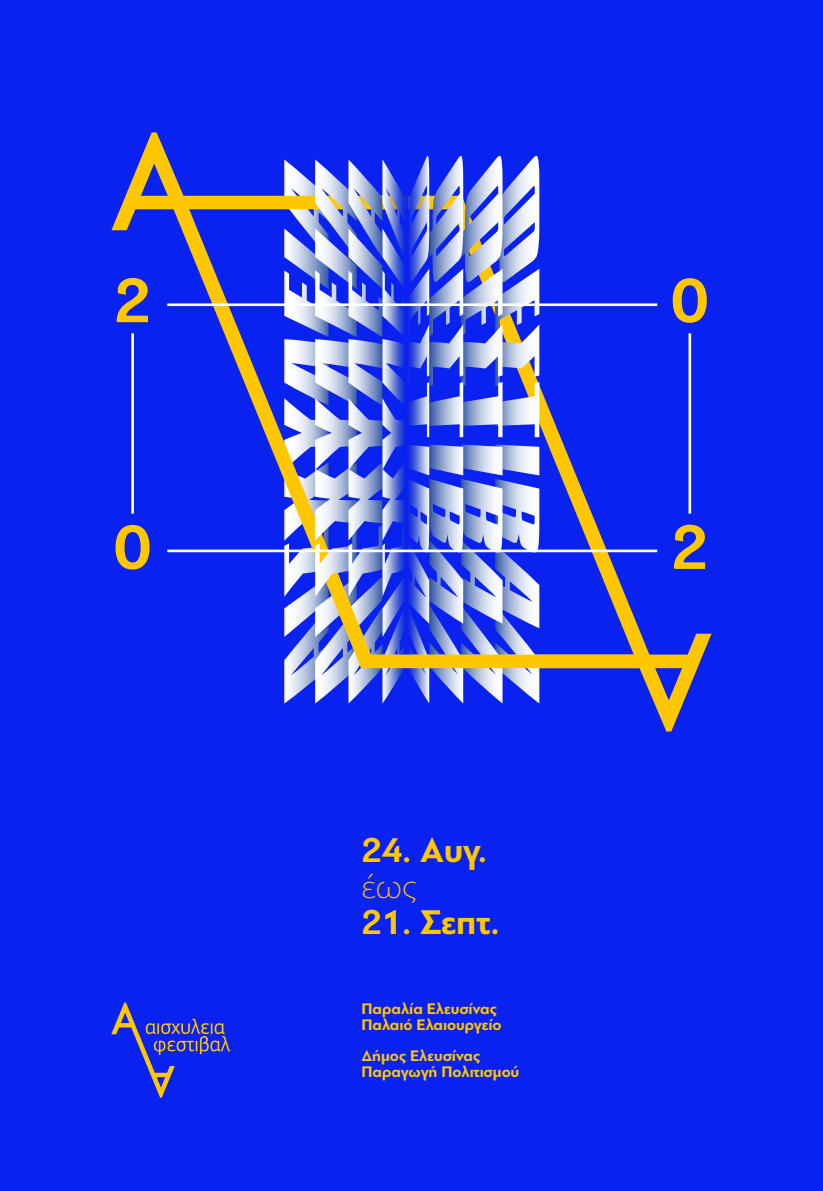
<style>
.page{position:relative;width:823px;height:1191px;background:#fff}
.page>*{position:absolute;margin:0;border:0;box-sizing:border-box;transform-origin:0 0}
.t1{font:700 65.4px "PF Bague Sans Pro";color:#ffc700}
.t2{font:700 36px "PF Bague Sans Pro";color:#ffc700}
.t3{font:100 36px "PF Bague Sans Pro";color:#ffc700}
.t4{font:700 16px/16px "PF Bague Sans Pro";color:#ffc700}
</style>
<div class="page">
<div style="left:0;top:0;width:822px;height:1191px;background:#0a22f0"></div>
<svg style="left:111px;top:1002px;width:119px;height:95px"></svg>
<svg style="left:111px;top:132px;width:600px;height:599px"></svg>
<div style="left:382px;top:94px;width:47px;height:669px;background:#0a22f0"></div>
<svg style="left:284px;top:156px;width:355px;height:547px"></svg>
<hr style="left:167px;top:303px;width:490px;height:3px;background:#fff">
<hr style="left:167px;top:549px;width:490px;height:3px;background:#fff">
<hr style="left:131px;top:333px;width:3px;height:180px;background:#fff">
<hr style="left:688px;top:333px;width:2px;height:180px;background:#fff">
<h1 class="t1" style="left:114px;top:261px;width:39px">2</h1>
<h1 class="t1" style="left:670px;top:261px;width:39px">0</h1>
<h1 class="t1" style="left:114px;top:507px;width:39px">0</h1>
<h1 class="t1" style="left:670px;top:507px;width:39px">2</h1>
<h2 class="t2" style="left:361px;top:828px;width:127px">24. Αυγ.</h2>
<h2 class="t3" style="left:361px;top:866px;width:57px">έως</h2>
<h2 class="t2" style="left:361px;top:900px;width:140px">21. Σεπτ.</h2>
<p class="t4" style="left:361px;top:1000px;width:142px">Παραλία Ελευσίνας<br>Παλαιό Ελαιουργείο</p>
<p class="t4" style="left:361px;top:1048px;width:159px">∆ήµος Ελευσίνας<br>Παραγωγή Πολιτισµού</p>
</div>
